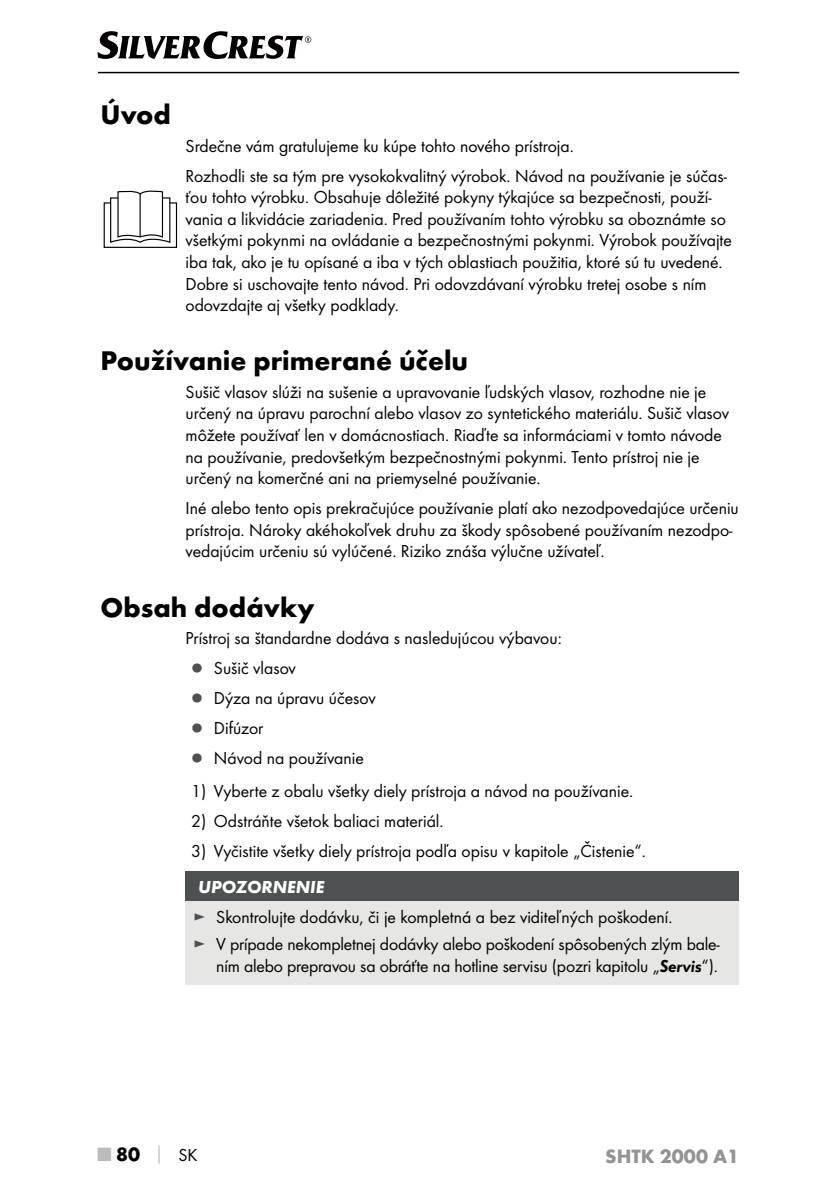
<style>
.page{position:relative;width:840px;height:1191px;background:#fff}
.page>*{position:absolute;margin:0;border:0;box-sizing:border-box;transform-origin:0 0}
.t1{font:700 28px "Futura";color:#040000}
.t2{font:700 20px "Futura";color:#919495}
.t3{font:700 20px "Futura";color:#040000}
.t4{font:18px/21.6px "Futura Boo";color:#040000}
.t5{font:italic 700 18px "Futura";color:#fff}
.s1{color:#4e5152}
.s2{font-family:"Futura Dem Obl"}
.s3{color:#bbbdbc}
.s4{font-size:18px;color:#bbbdbc}
.s5{font-family:"Futura Boo";font-weight:400;font-size:18px}
</style>
<div class="page">
<hr style="left:98px;top:72px;width:640px;height:1px;background:#040000">
<svg style="left:97px;top:31px;width:214px;height:28px"></svg>
<div style="left:185px;top:871px;width:553px;height:30px;background:#4e5152"></div>
<div style="left:185px;top:901px;width:553px;height:84px;background:#e6e6e5"></div>
<div style="left:104px;top:202px;width:73px;height:46px;border:1px solid #000"></div>
<svg style="left:109px;top:190px;width:62px;height:53px"></svg>
<hr style="left:139px;top:194px;width:2px;height:43px;background:#000">
<h1 class="t1" style="left:100px;top:104px;width:72px">Úvod</h1>
<p class="t4" style="left:185px;top:131px;width:542px;line-height:30px">Srdečne vám gratulujeme ku kúpe tohto nového prístroja.<br>Rozhodli ste sa tým pre vysokokvalitný výrobok. Návod na používanie je súčas-</p>
<p class="t4" style="left:185px;top:187px;width:547px">ťou tohto výrobku. Obsahuje dôležité pokyny týkajúce sa bezpečnosti, použí&shy;vania a likvidácie zariadenia. Pred používaním tohto výrobku sa oboznámte so všetkými pokynmi na ovládanie a bezpečnostnými pokynmi. Výrobok používajte iba tak, ako je tu opísané a iba v tých oblastiach použitia, ktoré sú tu uvedené.<br>Dobre si uschovajte tento návod. Pri odovzdávaní výrobku tretej osobe s ním odovzdajte aj všetky podklady.</p>
<h1 class="t1" style="left:100px;top:350px;width:369px">Používanie primerané účelu</h1>
<p class="t4" style="left:185px;top:382px;width:544px">Sušič vlasov slúži na sušenie a upravovanie ľudských vlasov, rozhodne nie je určený na úpravu parochní alebo vlasov zo syntetického materiálu. Sušič vlasov môžete používať len v domácnostiach. Riaďte sa informáciami v tomto návode na používanie, predovšetkým bezpečnostnými pokynmi. Tento prístroj nie je určený na komerčné ani na priemyselné používanie.</p>
<p class="t4" style="left:185px;top:498px;width:554px">Iné alebo tento opis prekračujúce používanie platí ako nezodpovedajúce určeniu prístroja. Nároky akéhokoľvek druhu za škody spôsobené používaním nezodpo&shy;vedajúcim určeniu sú vylúčené. Riziko znáša výlučne užívateľ.</p>
<h1 class="t1" style="left:100px;top:596px;width:215px">Obsah dodávky</h1>
<p class="t4" style="left:191px;top:624px;width:372px;line-height:30px;text-indent:-6px">Prístroj sa štandardne dodáva s nasledujúcou výbavou: <span class="s1">▯</span> Sušič vlasov<br><span class="s1">▯</span> Dýza na úpravu účesov<br><span class="s1">▯</span> Difúzor<br><span class="s1">▯</span> Návod na používanie</p>
<p class="t4" style="left:191px;top:781px;width:443px">1) Vyberte z obalu všetky diely prístroja a návod na používanie.</p>
<p class="t4" style="left:191px;top:811px;width:254px">2) Odstráňte všetok baliaci materiál.</p>
<p class="t4" style="left:191px;top:841px;width:456px">3) Vyčistite všetky diely prístroja podľa opisu v kapitole „Čistenie“.</p>
<p class="t5" style="left:198px;top:881px;width:128px">UPOZORNENIE</p>
<p class="t4" style="left:193px;top:904px;width:527px;line-height:27.2px"><span class="s1">►</span> Skontrolujte dodávku, či je kompletná a bez viditeľných poškodení.<br><span class="s1">►</span> V prípade nekompletnej dodávky alebo poškodení spôsobených zlým bale-</p>
<p class="t4" style="left:216px;top:956px;width:503px">ním alebo prepravou sa obráťte na hotline servisu (pozri kapitolu „<span class="s2">Servis</span>“).</p>
<p class="t3" style="left:98px;top:1146px;width:101px"><span class="s3">■</span> 80 <span class="s4">│</span> <span class="s5">SK</span></p>
<p class="t2" style="left:605px;top:1148px;width:135px">SHTK 2000 A1</p>
</div>
